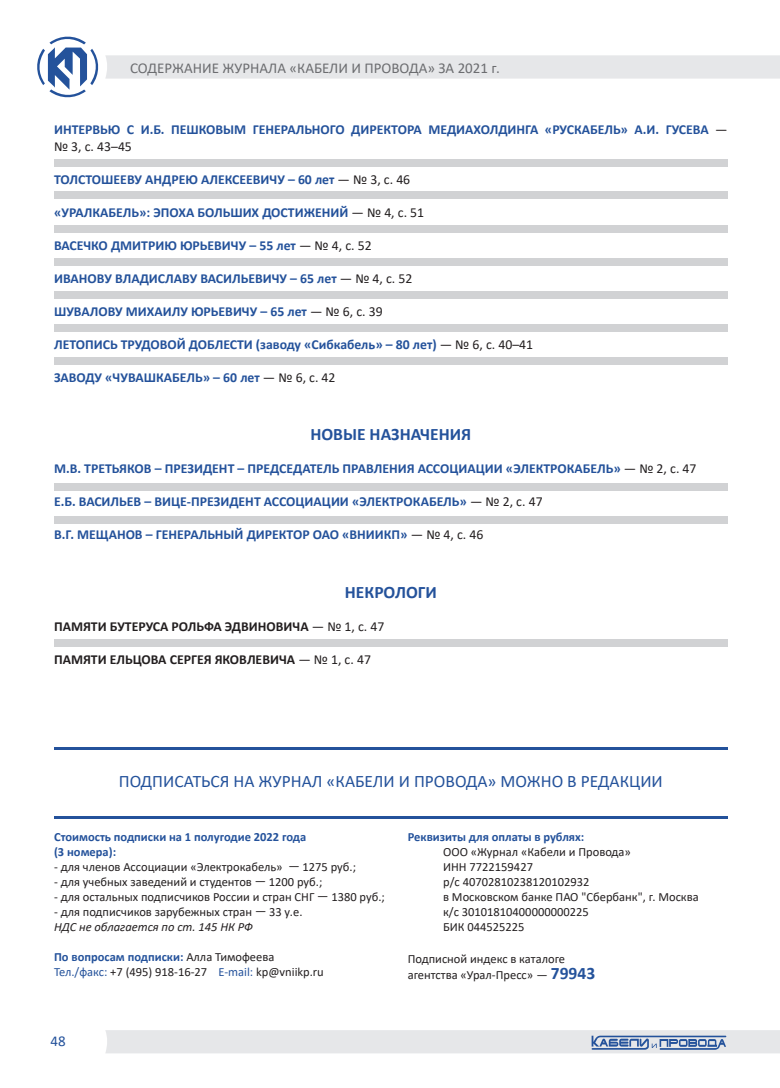
<style>
.page{position:relative;width:780px;height:1088px;background:#fff}
.page>*{position:absolute;margin:0;border:0;box-sizing:border-box;transform-origin:0 0}
.t1{font:17.5px "Calibri";color:#24529b}
.t2{font:700 17.5px "Calibri";color:#24529b}
.t3{font:15px "Calibri";color:#6c6d70}
.t4{font:15px "Calibri";color:#24529b}
.t5{font:700 13.75px/16.5px "Calibri";color:#24529b}
.t6{font:700 13.75px "Calibri";color:#231f20}
.t7{font:12.5px/15px "Calibri";color:#231f20}
.t8{font:700 12.5px/15px "Calibri";color:#24529b}
.t9{font:italic 12.5px "Calibri";color:#231f20}
.s1{font-weight:400;color:#231f20}
.s2{font-weight:400}
.s3{font-weight:700;color:#24529b}
.s4{color:#24529b}
.s5{font-weight:700;font-size:17.5px;color:#24529b}
</style>
<div class="page">
<svg style="left:37px;top:36px;width:743px;height:62px"></svg>
<svg style="left:105px;top:1030px;width:675px;height:23px"></svg>
<hr style="left:54px;top:816px;width:673px;height:3px;background:#24529b">
<hr style="left:54px;top:747px;width:673px;height:3px;background:#24529b">
<div style="left:54px;top:159px;width:673px;height:8px;background:#d1d2d4"></div>
<div style="left:54px;top:191px;width:673px;height:8px;background:#d1d2d4"></div>
<div style="left:54px;top:225px;width:673px;height:8px;background:#d1d2d4"></div>
<div style="left:54px;top:258px;width:673px;height:8px;background:#d1d2d4"></div>
<div style="left:54px;top:291px;width:673px;height:8px;background:#d1d2d4"></div>
<div style="left:54px;top:324px;width:673px;height:8px;background:#d1d2d4"></div>
<div style="left:54px;top:357px;width:673px;height:8px;background:#d1d2d4"></div>
<div style="left:54px;top:483px;width:673px;height:8px;background:#d1d2d4"></div>
<div style="left:54px;top:516px;width:673px;height:8px;background:#d1d2d4"></div>
<div style="left:54px;top:639px;width:673px;height:8px;background:#d1d2d4"></div>
<p class="t3" style="left:130px;top:57px;width:371px">СОДЕРЖАНИЕ ЖУРНАЛА «КАБЕЛИ И ПРОВОДА» ЗА 2021 г.</p>
<p class="t5" style="left:54px;top:121px;width:675px">ИНТЕРВЬЮ С И.Б. ПЕШКОВЫМ ГЕНЕРАЛЬНОГО ДИРЕКТОРА МЕДИАХОЛДИНГА «РУСКАБЕЛЬ» А.И. ГУСЕВА <span class="s1">— № 3, с. 43–45</span></p>
<p class="t5" style="left:54px;top:171px;width:358px">ТОЛСТОШЕЕВУ АНДРЕЮ АЛЕКСЕЕВИЧУ – 60 лет <span class="s1">— № 3, с. 46</span></p>
<p class="t5" style="left:54px;top:204px;width:371px">«УРАЛКАБЕЛЬ»: ЭПОХА БОЛЬШИХ ДОСТИЖЕНИЙ <span class="s1">— № 4, с. 51</span></p>
<p class="t5" style="left:54px;top:237px;width:319px">ВАСЕЧКО ДМИТРИЮ ЮРЬЕВИЧУ – 55 лет <span class="s1">— № 4, с. 52</span></p>
<p class="t5" style="left:54px;top:270px;width:360px">ИВАНОВУ ВЛАДИСЛАВУ ВАСИЛЬЕВИЧУ – 65 лет <span class="s1">— № 4, с. 52</span></p>
<p class="t5" style="left:54px;top:303px;width:330px">ШУВАЛОВУ МИХАИЛУ ЮРЬЕВИЧУ – 65 лет <span class="s1">— № 6, с. 39</span></p>
<p class="t5" style="left:54px;top:336px;width:480px">ЛЕТОПИСЬ ТРУДОВОЙ ДОБЛЕСТИ (заводу «Сибкабель» – 80 лет) <span class="s1">— № 6, с. 40–41</span></p>
<p class="t5" style="left:54px;top:369px;width:283px">ЗАВОДУ «ЧУВАШКАБЕЛЬ» – 60 лет <span class="s1">— № 6, с. 42</span></p>
<p class="t2" style="left:310px;top:422px;width:162px">НОВЫЕ НАЗНАЧЕНИЯ</p>
<p class="t5" style="left:54px;top:460px;width:644px">М.В. ТРЕТЬЯКОВ – ПРЕЗИДЕНТ – ПРЕДСЕДАТЕЛЬ ПРАВЛЕНИЯ АССОЦИАЦИИ «ЭЛЕКТРОКАБЕЛЬ» <span class="s1">— № 2, с. 47</span></p>
<p class="t5" style="left:54px;top:493px;width:490px">Е.Б. ВАСИЛЬЕВ – ВИЦЕ-ПРЕЗИДЕНТ АССОЦИАЦИИ «ЭЛЕКТРОКАБЕЛЬ» <span class="s1">— № 2, с. 47</span></p>
<p class="t5" style="left:54px;top:526px;width:431px">В.Г. МЕЩАНОВ – ГЕНЕРАЛЬНЫЙ ДИРЕКТОР ОАО «ВНИИКП» <span class="s1">— № 4, с. 46</span></p>
<p class="t2" style="left:345px;top:580px;width:93px">НЕКРОЛОГИ</p>
<p class="t6" style="left:54px;top:617px;width:332px">ПАМЯТИ БУТЕРУСА РОЛЬФА ЭДВИНОВИЧА <span class="s2">— № 1, с. 47</span></p>
<p class="t6" style="left:54px;top:650px;width:318px">ПАМЯТИ ЕЛЬЦОВА СЕРГЕЯ ЯКОВЛЕВИЧА <span class="s2">— № 1, с. 47</span></p>
<p class="t1" style="left:119px;top:769px;width:545px">ПОДПИСАТЬСЯ НА ЖУРНАЛ «КАБЕЛИ И ПРОВОДА» МОЖНО В РЕДАКЦИИ</p>
<p class="t8" style="left:54px;top:829px;width:254px">Стоимость подписки на 1 полугодие 2022 года (3 номера):</p>
<p class="t7" style="left:54px;top:859px;width:303px">- для членов Ассоциации «Электрокабель» — 1275 руб.;</p>
<p class="t7" style="left:54px;top:874px;width:270px">- для учебных заведений и студентов — 1200 руб.;</p>
<p class="t7" style="left:54px;top:889px;width:332px">- для остальных подписчиков России и стран СНГ — 1380 руб.;</p>
<p class="t7" style="left:54px;top:904px;width:250px">- для подписчиков зарубежных стран — 33 у.е.</p>
<p class="t9" style="left:54px;top:918px;width:200px">НДС не облагается по ст. 145 НК РФ</p>
<p class="t7" style="left:54px;top:949px;width:271px"><span class="s3">По вопросам подписки:</span> Алла Тимофеева<br><span class="s4">Тел./факс:</span> +7 (495) 918-16-27 <span class="s4">E-mail:</span> kp@vniikp.ru</p>
<p class="t4" style="left:50px;top:1031px;width:17px">48</p>
<p class="t8" style="left:407px;top:829px;width:178px">Реквизиты для оплаты в рублях:</p>
<p class="t7" style="left:443px;top:844px;width:257px">ООО «Журнал «Кабели и Провода»<br>ИНН 7722159427<br>р/с 40702810238120102932<br>в Московском банке ПАО "Сбербанк", г. Москва к/с 30101810400000000225<br>БИК 044525225</p>
<p class="t7" style="left:407px;top:950px;width:189px;line-height:16.2px">Подписной индекс в каталоге агентства «Урал-Пресс» — <span class="s5">79943</span></p>
</div>
